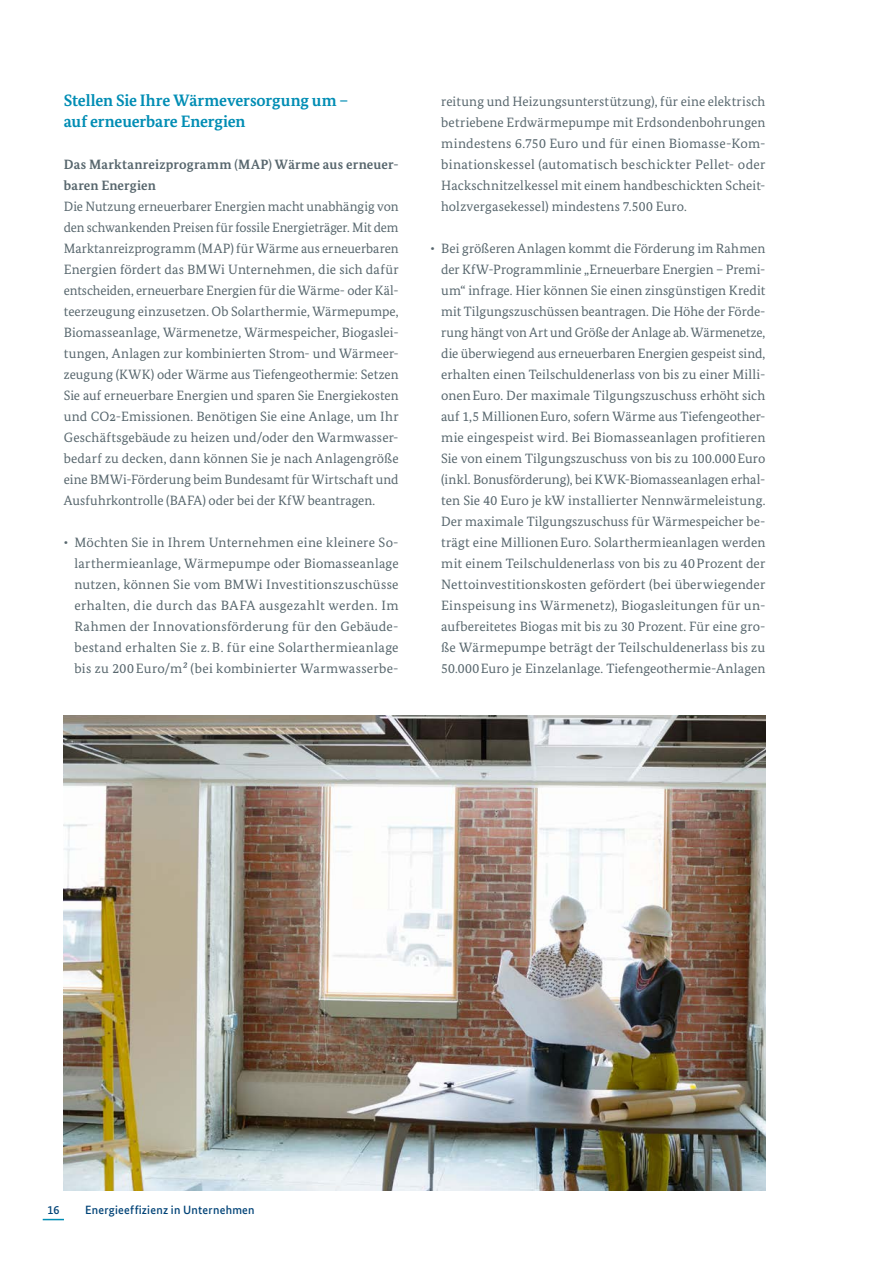
<style>
.page{position:relative;width:893px;height:1263px;background:#fff}
.page>*{position:absolute;margin:0;border:0;box-sizing:border-box;transform-origin:0 0}
.t1{font:700 16.5px/21px "Bundes Serif";letter-spacing:-.01em;color:#008db4}
.t2{font:13.5px/21px "Bundes Serif";letter-spacing:.015em;color:#57666d;text-align:justify}
.t3{font:700 13.5px/21px "Bundes Serif";letter-spacing:.015em;color:#57666d}
.t4{font:500 12px "Bundes Sans";letter-spacing:.02em;color:#004377}
.s1{font-weight:500;font-style:italic}
</style>
<div class="page">
<img style="left:64px;top:715px;width:701px;height:476px">
<svg style="left:43px;top:1219px;width:21px;height:1px"></svg>
<h3 class="t1" style="left:64px;top:90px;width:286px">Stellen Sie Ihre Wärmeversorgung um – auf erneuerbare Energien</h3>
<h4 class="t3" style="left:64px;top:154px;width:336px">Das Marktanreizprogramm (MAP) Wärme aus erneuer&shy;baren Energien</h4>
<p class="t2" style="left:64px;top:196px;width:336px">Die Nutzung erneuerbarer Energien macht unabhängig von den schwankenden Preisen für fossile Energieträger. Mit dem Marktanreizprogramm (MAP) für Wärme aus erneuerbaren Energien fördert das BMWi Unternehmen, die sich dafür entscheiden, erneuerbare Energien für die Wärme- oder Käl&shy;teerzeugung einzusetzen. Ob Solarthermie, Wärmepumpe, Biomasseanlage, Wärmenetze, Wärmespeicher, Biogaslei&shy;tungen, Anlagen zur kombinierten Strom- und Wärmeer&shy;zeugung (KWK) oder Wärme aus Tiefengeothermie: Setzen Sie auf erneuerbare Energien und sparen Sie Energiekosten und CO2-Emissionen. Benötigen Sie eine Anlage, um Ihr Geschäftsgebäude zu heizen und/oder den Warmwasser&shy;bedarf zu decken, dann können Sie je nach Anlagengröße eine BMWi-Förderung beim Bundesamt für Wirtschaft und Ausfuhrkontrolle (BAFA) oder bei der KfW beantragen.</p>
<p class="t2" style="left:74px;top:532px;width:326px;text-align:left;text-indent:-11px">• Möchten Sie in Ihrem Unternehmen eine kleinere So&shy;larthermieanlage, Wärmepumpe oder Biomasseanlage nutzen, können Sie vom BMWi Investitionszuschüsse erhalten, die durch das BAFA ausgezahlt werden. Im Rahmen der Innovationsförderung für den Gebäude&shy;bestand erhalten Sie z.B. für eine Solarthermieanlage bis zu 200Euro/m<span class="s1">²</span> (bei kombinierter Warmwasserbe-</p>
<p class="t2" style="left:441px;top:91px;width:326px;text-align:left">reitung und Heizungsunterstützung), für eine elektrisch betriebene Erdwärmepumpe mit Erdsondenbohrungen mindestens 6.750 Euro und für einen Biomasse-Kom&shy;binationskessel (automatisch beschickter Pellet- oder Hackschnitzelkessel mit einem handbeschickten Scheit&shy;holzvergasekessel) mindestens 7.500 Euro.</p>
<p class="t2" style="left:441px;top:238px;width:326px;text-indent:-11px">• Bei größeren Anlagen kommt die Förderung im Rahmen der KfW-Programmlinie „Erneuerbare Energien – Premi&shy;um“ infrage. Hier können Sie einen zinsgünstigen Kredit mit Tilgungszuschüssen beantragen. Die Höhe der Förde&shy;rung hängt von Art und Größe der Anlage ab. Wärmenetze, die überwiegend aus erneuerbaren Energien gespeist sind, erhalten einen Teilschuldenerlass von bis zu einer Milli&shy;onenEuro. Der maximale Tilgungszuschuss erhöht sich auf 1,5 MillionenEuro, sofern Wärme aus Tiefengeother&shy;mie eingespeist wird. Bei Biomasseanlagen profitieren Sie von einem Tilgungszuschuss von bis zu 100.000Euro (inkl. Bonusförderung), bei KWK-Biomasseanlagen erhal&shy;ten Sie 40 Euro je kW installierter Nennwärmeleistung.<br>Der maximale Tilgungszuschuss für Wärmespeicher be&shy;trägt eine MillionenEuro. Solarthermieanlagen werden mit einem Teilschuldenerlass von bis zu 40Prozent der Nettoinvestitionskosten gefördert (bei überwiegender Einspeisung ins Wärmenetz), Biogasleitungen für un&shy;aufbereitetes Biogas mit bis zu 30 Prozent. Für eine gro&shy;ße Wärmepumpe beträgt der Teilschuldenerlass bis zu 50.000Euro je Einzelanlage. Tiefengeothermie-Anlagen</p>
<p class="t4" style="left:47px;top:1202px;width:14px">16</p>
<p class="t4" style="left:85px;top:1202px;width:171px">Energieeffizienz in Unternehmen</p>
</div>
